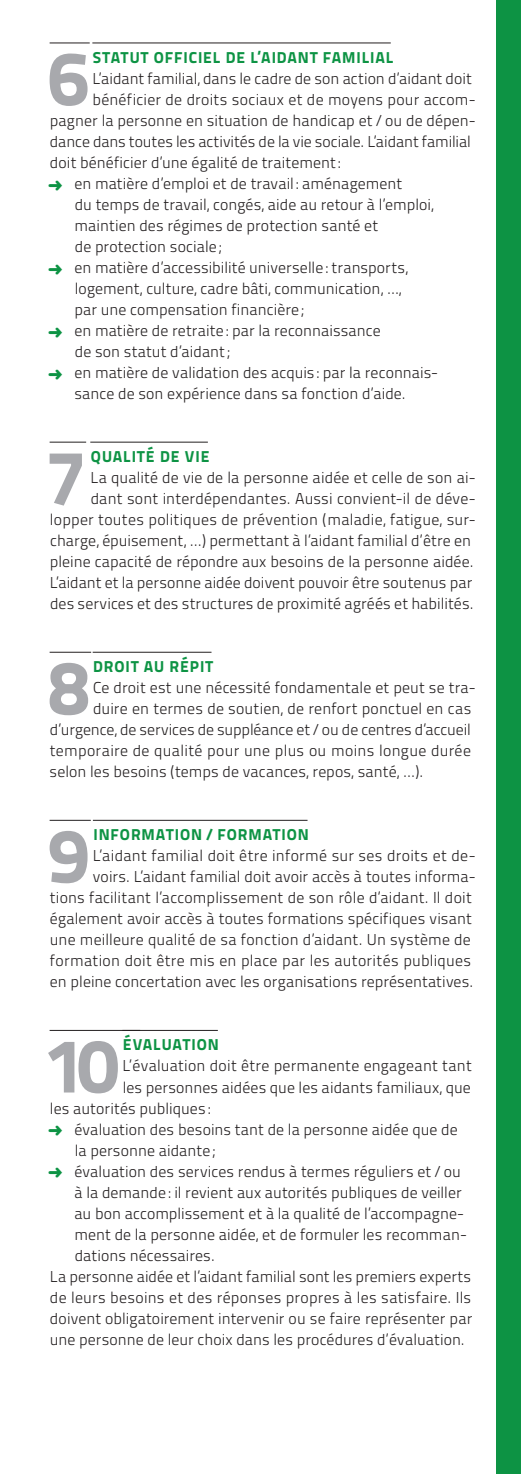
<style>
.page{position:relative;width:521px;height:1474px;background:#fff}
.page>*{position:absolute;margin:0;border:0;box-sizing:border-box;transform-origin:0 0}
.t1{font:76.65px "Titillium Text 25 L 999 wt";color:#a8a9ad}
.t2{font:15.75px/21px "Titillium Text 25 L 250 wt";letter-spacing:.005em;color:#231f20;text-align:right}
.t3{font:15.75px "Titillium Text 25 L 999 wt";letter-spacing:.055em;color:#0d9344}
.s1{color:#0d9344}
</style>
<div class="page">
<hr style="left:50px;top:43px;width:40px;height:1px;background:#231f20">
<hr style="left:92px;top:43px;width:299px;height:1px;background:#231f20">
<hr style="left:50px;top:442px;width:36px;height:1px;background:#231f20">
<hr style="left:90px;top:442px;width:118px;height:1px;background:#231f20">
<hr style="left:50px;top:652px;width:41px;height:1px;background:#231f20">
<hr style="left:93px;top:652px;width:118px;height:1px;background:#231f20">
<hr style="left:50px;top:820px;width:41px;height:1px;background:#231f20">
<hr style="left:93px;top:820px;width:214px;height:1px;background:#231f20">
<hr style="left:50px;top:1030px;width:90px;height:1px;background:#231f20">
<hr style="left:122px;top:1030px;width:96px;height:1px;background:#231f20">
<div style="left:496px;top:0;width:25px;height:1473px;background:#0d9344"></div>
<h1 class="t1" style="left:48px;top:18px;width:42px">6</h1>
<p class="t3" style="left:93px;top:45px;width:302px">STATUT OFFICIEL DE L’AIDANT FAMILIAL</p>
<p class="t2" style="left:92px;top:67px;width:381px">L’aidant familial, dans le cadre de son action d’aidant doit</p>
<p class="t2" style="left:92px;top:88px;width:385px">bénéficier de droits sociaux et de moyens pour accom-</p>
<p class="t2" style="left:50px;top:109px;width:427px">pagner la personne en situation de handicap et/ou de dépen-</p>
<p class="t2" style="left:50px;top:130px;width:422px">dance dans toutes les activités de la vie sociale. L’aidant familial</p>
<p class="t2" style="left:50px;top:151px;width:292px">doit bénéficier d’une égalité de traitement:</p>
<p class="t2" style="left:48px;top:172px;width:355px"><span class="s1">➜</span> en matière d’emploi et de travail : aménagement</p>
<p class="t2" style="left:75px;top:193px;width:361px">du temps de travail, congés, aide au retour à l’emploi,</p>
<p class="t2" style="left:75px;top:214px;width:305px">maintien des régimes de protection santé et</p>
<p class="t2" style="left:75px;top:235px;width:149px">de protection sociale;</p>
<p class="t2" style="left:48px;top:256px;width:361px"><span class="s1">➜</span> en matière d’accessibilité universelle: transports,</p>
<p class="t2" style="left:75px;top:277px;width:328px">logement, culture, cadre bâti, communication, …,</p>
<p class="t2" style="left:75px;top:298px;width:231px">par une compensation financière ;</p>
<p class="t2" style="left:48px;top:319px;width:334px"><span class="s1">➜</span> en matière de retraite: par la reconnaissance</p>
<p class="t2" style="left:75px;top:340px;width:157px">de son statut d’aidant;</p>
<p class="t2" style="left:48px;top:361px;width:391px"><span class="s1">➜</span> en matière de validation des acquis : par la reconnais-</p>
<p class="t2" style="left:74px;top:382px;width:333px">sance de son expérience dans sa fonction d’aide.</p>
<h1 class="t1" style="left:46px;top:417px;width:42px">7</h1>
<p class="t3" style="left:91px;top:444px;width:120px">QUALITÉ DE VIE</p>
<p class="t2" style="left:50px;top:466px;width:427px">La qualité de vie de la personne aidée et celle de son ai-<br>dant sont interdépendantes. Aussi convient-il de déve&shy;lopper toutes politiques de prévention (maladie, fatigue, sur&shy;charge, épuisement, …) permettant à l’aidant familial d’être en pleine capacité de répondre aux besoins de la personne aidée.<br>L’aidant et la personne aidée doivent pouvoir être soutenus par des services et des structures de proximité agréés et habilités.</p>
<h1 class="t1" style="left:48px;top:627px;width:42px">8</h1>
<p class="t3" style="left:93px;top:654px;width:121px">DROIT AU RÉPIT</p>
<p class="t2" style="left:93px;top:676px;width:384px">Ce droit est une nécessité fondamentale et peut se tra-</p>
<p class="t2" style="left:93px;top:697px;width:380px">duire en termes de soutien, de renfort ponctuel en cas</p>
<p class="t2" style="left:50px;top:718px;width:422px">d’urgence, de services de suppléance et/ou de centres d’accueil</p>
<p class="t2" style="left:50px;top:739px;width:423px">temporaire de qualité pour une plus ou moins longue durée</p>
<p class="t2" style="left:50px;top:760px;width:375px">selon les besoins (temps de vacances, repos, santé, …).</p>
<h1 class="t1" style="left:48px;top:795px;width:42px">9</h1>
<p class="t3" style="left:94px;top:822px;width:217px">INFORMATION / FORMATION</p>
<p class="t2" style="left:93px;top:844px;width:384px">L’aidant familial doit être informé sur ses droits et de-</p>
<p class="t2" style="left:93px;top:865px;width:384px">voirs. L’aidant familial doit avoir accès à toutes informa-</p>
<p class="t2" style="left:50px;top:886px;width:423px">tions facilitant l’accomplissement de son rôle d’aidant. Il doit</p>
<p class="t2" style="left:50px;top:907px;width:423px">également avoir accès à toutes formations spécifiques visant</p>
<p class="t2" style="left:50px;top:928px;width:422px">une meilleure qualité de sa fonction d’aidant. Un système de</p>
<p class="t2" style="left:50px;top:949px;width:423px">formation doit être mis en place par les autorités publiques</p>
<p class="t2" style="left:50px;top:970px;width:425px">en pleine concertation avec les organisations représentatives.</p>
<h1 class="t1" style="left:46px;top:1005px;width:74px">10</h1>
<p class="t3" style="left:123px;top:1032px;width:98px">ÉVALUATION</p>
<p class="t2" style="left:122px;top:1054px;width:351px">L’évaluation doit être permanente engageant tant</p>
<p class="t2" style="left:123px;top:1075px;width:350px">les personnes aidées que les aidants familiaux, que</p>
<p class="t2" style="left:50px;top:1096px;width:162px">les autorités publiques :</p>
<p class="t2" style="left:48px;top:1117px;width:411px"><span class="s1">➜</span> évaluation des besoins tant de la personne aidée que de</p>
<p class="t2" style="left:75px;top:1138px;width:142px">la personne aidante;</p>
<p class="t2" style="left:48px;top:1159px;width:414px"><span class="s1">➜</span> évaluation des services rendus à termes réguliers et/ou</p>
<p class="t2" style="left:75px;top:1180px;width:388px">à la demande: il revient aux autorités publiques de veiller</p>
<p class="t2" style="left:74px;top:1201px;width:391px">au bon accomplissement et à la qualité de l’accompagne-</p>
<p class="t2" style="left:75px;top:1222px;width:394px">ment de la personne aidée, et de formuler les recomman-</p>
<p class="t2" style="left:75px;top:1243px;width:142px">dations nécessaires.</p>
<p class="t2" style="left:50px;top:1264px;width:423px">La personne aidée et l’aidant familial sont les premiers experts</p>
<p class="t2" style="left:50px;top:1285px;width:423px">de leurs besoins et des réponses propres à les satisfaire. Ils</p>
<p class="t2" style="left:50px;top:1306px;width:424px">doivent obligatoirement intervenir ou se faire représenter par</p>
<p class="t2" style="left:50px;top:1327px;width:416px">une personne de leur choix dans les procédures d’évaluation.</p>
</div>
